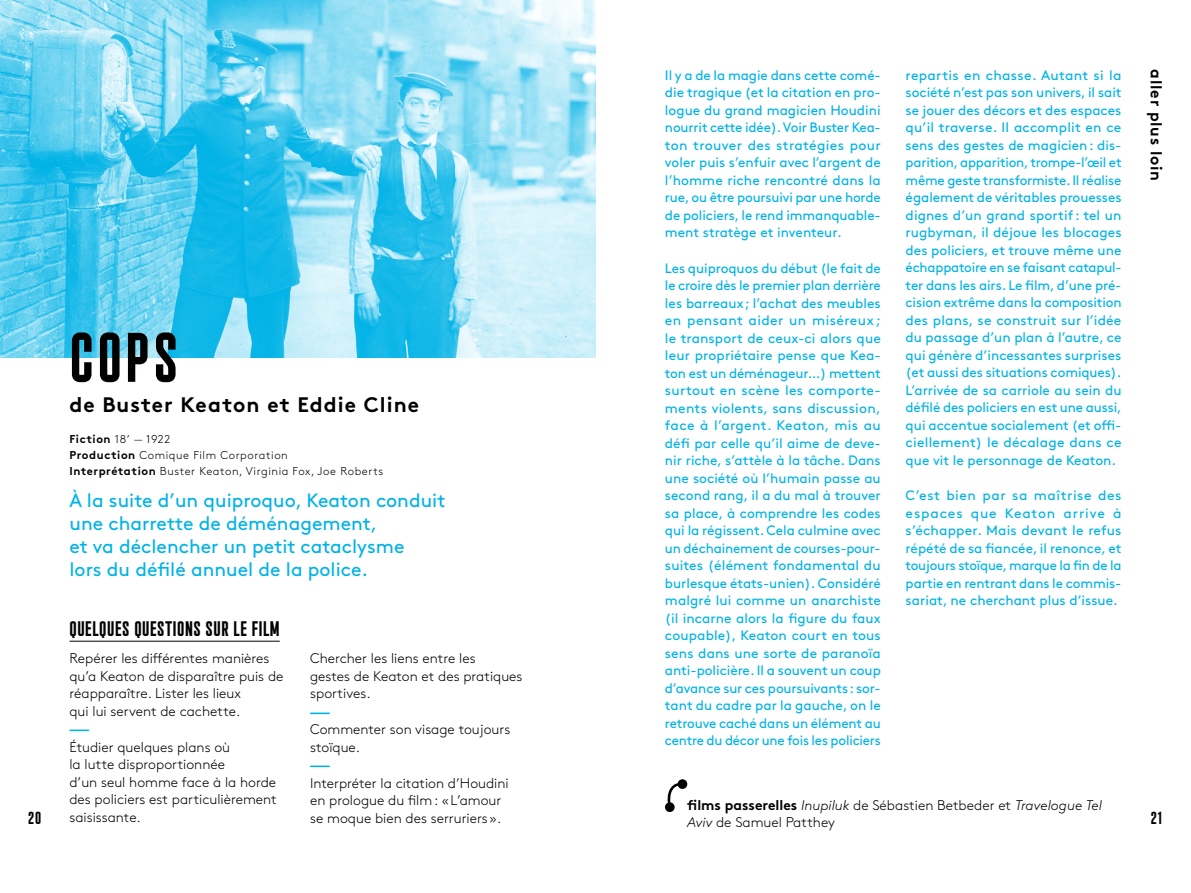
<style>
.page{position:relative;width:1191px;height:893px;background:#fff}
.page>*{position:absolute;margin:0;border:0;box-sizing:border-box;transform-origin:0 0}
.FICHE_-_titre_film{font:70px "Plaak 2 Griffon 42 Bold";color:#030000}
.FICHE_-_réalisation{font:700 21px "Brown Std";letter-spacing:.05em;color:#030000}
.FICHE_-_inter{font:21px "Plaak 2 Griffon 42 Bold";letter-spacing:.025em;color:#030000}
.CHAPÔ{font:19.25px/22.8px "Brown Std";color:#00b3e6}
.t1{font:17.5px "Plaak 2 Griffon 42 Bold";color:#030000}
.t2{font:700 15.75px "Brown Std";letter-spacing:.05em;color:#030000}
.FICHE_-_questions{font:300 14px/17.5px "Brown Std";color:#030000}
.TXT_COURANT_-_drapea{font:300 14px/17.5px "Brown Std";color:#030000}
.FICHE_-_tiret{font:700 14px "Brown Std";color:#00b3e6}
.FICHE_-_txt_bleu{font:13.65px/17.5px "Brown Std";letter-spacing:-.005em;color:#00b3e6;text-align:justify}
.FICHE_-_infos_films{font:300 11.38px "Brown Std";letter-spacing:.05em;color:#030000}
.s1{font-weight:700}
.s2{font-style:italic}
</style>
<div class="page">
<svg style="left:677px;top:779px;width:10px;height:10px"></svg>
<div style="left:665px;top:802px;width:9px;height:10px;background:#030000;border-radius:50%"></div>
<svg style="left:667px;top:779px;width:18px;height:31px"></svg>
<img style="left:0;top:0;width:595px;height:358px">
<hr style="left:69px;top:641px;width:211px;height:1px;background:#030000">
<p class="FICHE_-_txt_bleu" style="left:665px;top:66px;width:217px">Il y a de la magie dans cette comé&shy;die tragique (et la citation en pro&shy;logue du grand magicien Houdini nourrit cette idée). Voir Buster Kea&shy;ton trouver des stratégies pour voler puis s’enfuir avec l’argent de l’homme riche rencontré dans la rue, ou être poursuivi par une horde de policiers, le rend immanquable&shy;ment stratège et inventeur.</p>
<p class="FICHE_-_txt_bleu" style="left:665px;top:259px;width:217px">Les quiproquos du début (le fait de le croire dès le premier plan derrière les barreaux; l’achat des meubles en pensant aider un miséreux ; le transport de ceux-ci alors que leur propriétaire pense que Kea&shy;ton est un déménageur…) mettent surtout en scène les comporte&shy;ments violents, sans discussion, face à l’argent. Keaton, mis au défi par celle qu’il aime de deve&shy;nir riche, s’attèle à la tâche. Dans une société où l’humain passe au second rang, il a du mal à trouver sa place, à comprendre les codes qui la régissent. Cela culmine avec un déchainement de courses-pour&shy;suites (élément fondamental du burlesque états-unien). Considéré malgré lui comme un anarchiste (il incarne alors la figure du faux coupable), Keaton court en tous sens dans une sorte de paranoïa anti-policière. Il a souvent un coup d’avance sur ces poursuivants: sor&shy;tant du cadre par la gauche, on le retrouve caché dans un élément au centre du décor une fois les policiers</p>
<p class="FICHE_-_txt_bleu" style="left:905px;top:66px;width:217px">repartis en chasse. Autant si la société n’est pas son univers, il sait se jouer des décors et des espaces qu’il traverse. Il accomplit en ce sens des gestes de magicien: dis&shy;parition, apparition, trompe-l’œil et même geste transformiste. Il réalise également de véritables prouesses dignes d’un grand sportif : tel un rugbyman, il déjoue les blocages des policiers, et trouve même une échappatoire en se faisant catapul&shy;ter dans les airs. Le film, d’une pré&shy;cision extrême dans la composition des plans, se construit sur l’idée du passage d’un plan à l’autre, ce qui génère d’incessantes surprises (et aussi des situations comiques).<br>L’arrivée de sa carriole au sein du défilé des policiers en est une aussi, qui accentue socialement (et offi&shy;ciellement) le décalage dans ce que vit le personnage de Keaton.</p>
<p class="FICHE_-_txt_bleu" style="left:905px;top:487px;width:217px">C’est bien par sa maîtrise des espaces que Keaton arrive à s’échapper. Mais devant le refus répété de sa fiancée, il renonce, et toujours stoïque, marque la fin de la partie en rentrant dans le commis&shy;sariat, ne cherchant plus d’issue.</p>
<p class="FICHE_-_titre_film" style="left:69px;top:324px;width:110px">Cops</p>
<p class="FICHE_-_réalisation" style="left:69px;top:392px;width:351px">de Buster Keaton et Eddie Cline</p>
<p class="FICHE_-_infos_films" style="left:69px;top:433px;width:102px"><span class="s1">Fiction</span> 18’ — 1922</p>
<p class="FICHE_-_infos_films" style="left:69px;top:448px;width:220px"><span class="s1">Production</span> Comique Film Corporation</p>
<p class="FICHE_-_infos_films" style="left:69px;top:464px;width:315px"><span class="s1">Interprétation</span> Buster Keaton, Virginia Fox, Joe Roberts</p>
<p class="CHAPÔ" style="left:69px;top:489px;width:377px">À la suite d’un quiproquo, Keaton conduit une charrette de déménagement,<br>et va déclencher un petit cataclysme<br>lors du défilé annuel de la police.</p>
<p class="FICHE_-_inter" style="left:69px;top:619px;width:212px">QUELQUES QUESTIONS SUR LE FILM</p>
<p class="FICHE_-_questions" style="left:69px;top:650px;width:215px">Repérer les différentes manières qu’a Keaton de disparaître puis de réapparaître. Lister les lieux<br>qui lui servent de cachette.</p>
<p class="FICHE_-_tiret" style="left:69px;top:721px;width:21px">—</p>
<p class="FICHE_-_questions" style="left:69px;top:738px;width:209px">Étudier quelques plans où<br>la lutte disproportionnée<br>d’un seul homme face à la horde des policiers est particulièrement saisissante.</p>
<p class="FICHE_-_questions" style="left:310px;top:650px;width:214px">Chercher les liens entre les<br>gestes de Keaton et des pratiques sportives.</p>
<p class="FICHE_-_tiret" style="left:310px;top:703px;width:21px">—</p>
<p class="FICHE_-_questions" style="left:310px;top:721px;width:202px">Commenter son visage toujours stoïque.</p>
<p class="FICHE_-_tiret" style="left:310px;top:757px;width:21px">—</p>
<p class="FICHE_-_questions" style="left:310px;top:774px;width:200px">Interpréter la citation d’Houdini en prologue du film: «L’amour se moque bien des serruriers».</p>
<p class="t1" style="left:28px;top:809px;width:15px">20</p>
<p class="TXT_COURANT_-_drapea" style="left:687px;top:797px;width:416px"><span class="s1">films passerelles</span> <span class="s2">Inupiluk</span> de Sébastien Betbeder et <span class="s2">Travelogue Tel<br>Aviv</span> de Samuel Patthey</p>
<p class="t2" style="left:1165px;top:69px;width:113px;rotate:90deg">aller plus loin</p>
<p class="t1" style="left:1150px;top:809px;width:13px">21</p>
</div>
